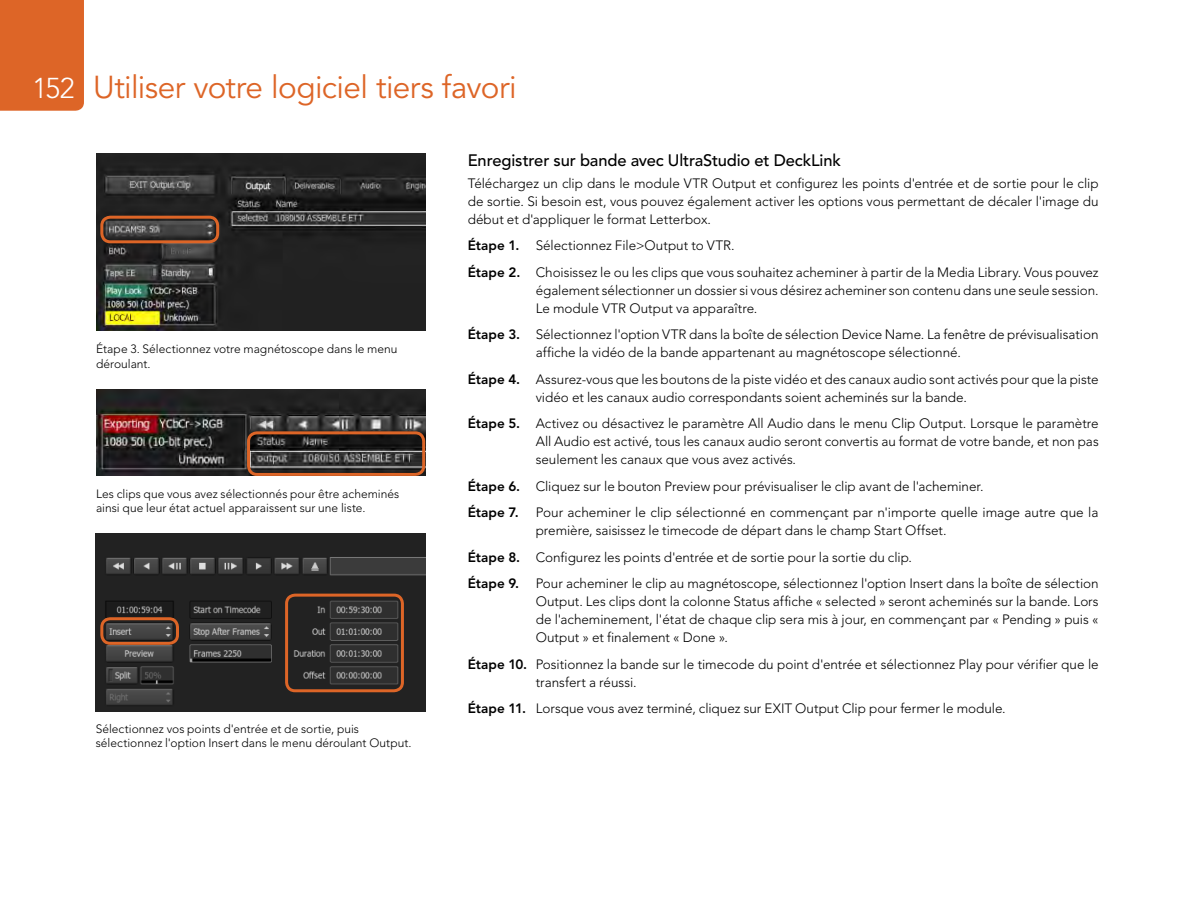
<style>
.page{position:relative;width:1188px;height:918px;background:#fff}
.page>*{position:absolute;margin:0;border:0;box-sizing:border-box;transform-origin:0 0}
.t1{font:31.5px "Avenir";letter-spacing:-.02em;color:#dd6527}
.t2{font:500 16.5px "Avenir";letter-spacing:-.01em;color:#000}
.t3{font:300 13.5px/18px "Avenir";letter-spacing:-.005em;color:#000}
.t4{font:300 12px/14.4px "Avenir";color:#000}
.s1{font-weight:300;font-size:28.5px;color:#fff}
.s2{font-weight:800}
</style>
<div class="page">
<div style="left:0;top:0;width:84px;height:111px;background:#dd6527"></div>
<img style="left:97px;top:153px;width:328px;height:178px">
<img style="left:96px;top:390px;width:329px;height:86px">
<img style="left:96px;top:533px;width:329px;height:178px">
<div style="left:100px;top:216px;width:119px;height:27px;border:3px solid #dd6527;border-radius:9px"></div>
<div style="left:100px;top:617px;width:79px;height:28px;border:3px solid #dd6527;border-radius:9px"></div>
<div style="left:247px;top:431px;width:178px;height:45px;border:3px solid #dd6527;border-radius:9px"></div>
<div style="left:285px;top:594px;width:119px;height:98px;border:3px solid #dd6527;border-radius:9px"></div>
<h1 class="t1" style="left:32px;top:69px;width:486px"><span class="s1">152</span> Utiliser votre logiciel tiers favori</h1>
<p class="t4" style="left:96px;top:342px;width:303px">Étape 3. Sélectionnez votre magnétoscope dans le menu déroulant.</p>
<p class="t4" style="left:96px;top:486px;width:305px">Les clips que vous avez sélectionnés pour être acheminés ainsi que leur état actuel apparaissent sur une liste.</p>
<p class="t4" style="left:96px;top:722px;width:317px">Sélectionnez vos points d'entrée et de sortie, puis sélectionnez l'option Insert dans le menu déroulant Output.</p>
<p class="t2" style="left:468px;top:150px;width:375px">Enregistrer sur bande avec UltraStudio et DeckLink</p>
<p class="t3" style="left:468px;top:174px;width:632px;text-align:justify">Téléchargez un clip dans le module VTR Output et configurez les points d'entrée et de sortie pour le clip de sortie. Si besoin est, vous pouvez également activer les options vous permettant de décaler l'image du début et d'appliquer le format Letterbox.</p>
<p class="t3" style="left:468px;top:233px;width:632px;line-height:26.5px"><span class="s2">Étape 1.</span> Sélectionnez File&gt;Output to VTR.<br><span class="s2">Étape 2.</span> Choisissez le ou les clips que vous souhaitez acheminer à partir de la Media Library. Vous pouvez</p>
<p class="t3" style="left:536px;top:281px;width:564px">également sélectionner un dossier si vous désirez acheminer son contenu dans une seule session.<br>Le module VTR Output va apparaître.</p>
<p class="t3" style="left:536px;top:326px;width:564px;text-indent:-68px"><span class="s2">Étape 3.</span> Sélectionnez l'option VTR dans la boîte de sélection Device Name. La fenêtre de prévisualisation affiche la vidéo de la bande appartenant au magnétoscope sélectionné.</p>
<p class="t3" style="left:536px;top:370px;width:565px;text-indent:-68px"><span class="s2">Étape 4.</span> Assurez-vous que les boutons de la piste vidéo et des canaux audio sont activés pour que la piste vidéo et les canaux audio correspondants soient acheminés sur la bande.</p>
<p class="t3" style="left:536px;top:415px;width:565px;text-align:justify;text-indent:-68px"><span class="s2">Étape 5.</span> Activez ou désactivez le paramètre All Audio dans le menu Clip Output. Lorsque le paramètre All Audio est activé, tous les canaux audio seront convertis au format de votre bande, et non pas seulement les canaux que vous avez activés.</p>
<p class="t3" style="left:468px;top:473px;width:517px;line-height:26.5px"><span class="s2">Étape 6.</span> Cliquez sur le bouton Preview pour prévisualiser le clip avant de l'acheminer.<br><span class="s2">Étape 7.</span></p>
<p class="t3" style="left:536px;top:504px;width:564px">Pour acheminer le clip sélectionné en commençant par n'importe quelle image autre que la première, saisissez le timecode de départ dans le champ Start Offset.</p>
<p class="t3" style="left:468px;top:544px;width:632px;line-height:26.5px"><span class="s2">Étape 8.</span> Configurez les points d'entrée et de sortie pour la sortie du clip.<br><span class="s2">Étape 9.</span> Pour acheminer le clip au magnétoscope, sélectionnez l'option Insert dans la boîte de sélection</p>
<p class="t3" style="left:536px;top:593px;width:564px;text-align:justify">Output. Les clips dont la colonne Status affiche « selected » seront acheminés sur la bande. Lors de l'acheminement, l'état de chaque clip sera mis à jour, en commençant par « Pending » puis « Output » et finalement « Done ».</p>
<p class="t3" style="left:536px;top:655px;width:564px;text-indent:-68px"><span class="s2">Étape 10.</span> Positionnez la bande sur le timecode du point d'entrée et sélectionnez Play pour vérifier que le transfert a réussi.</p>
<p class="t3" style="left:468px;top:700px;width:539px"><span class="s2">Étape 11.</span> Lorsque vous avez terminé, cliquez sur EXIT Output Clip pour fermer le module.</p>
</div>
